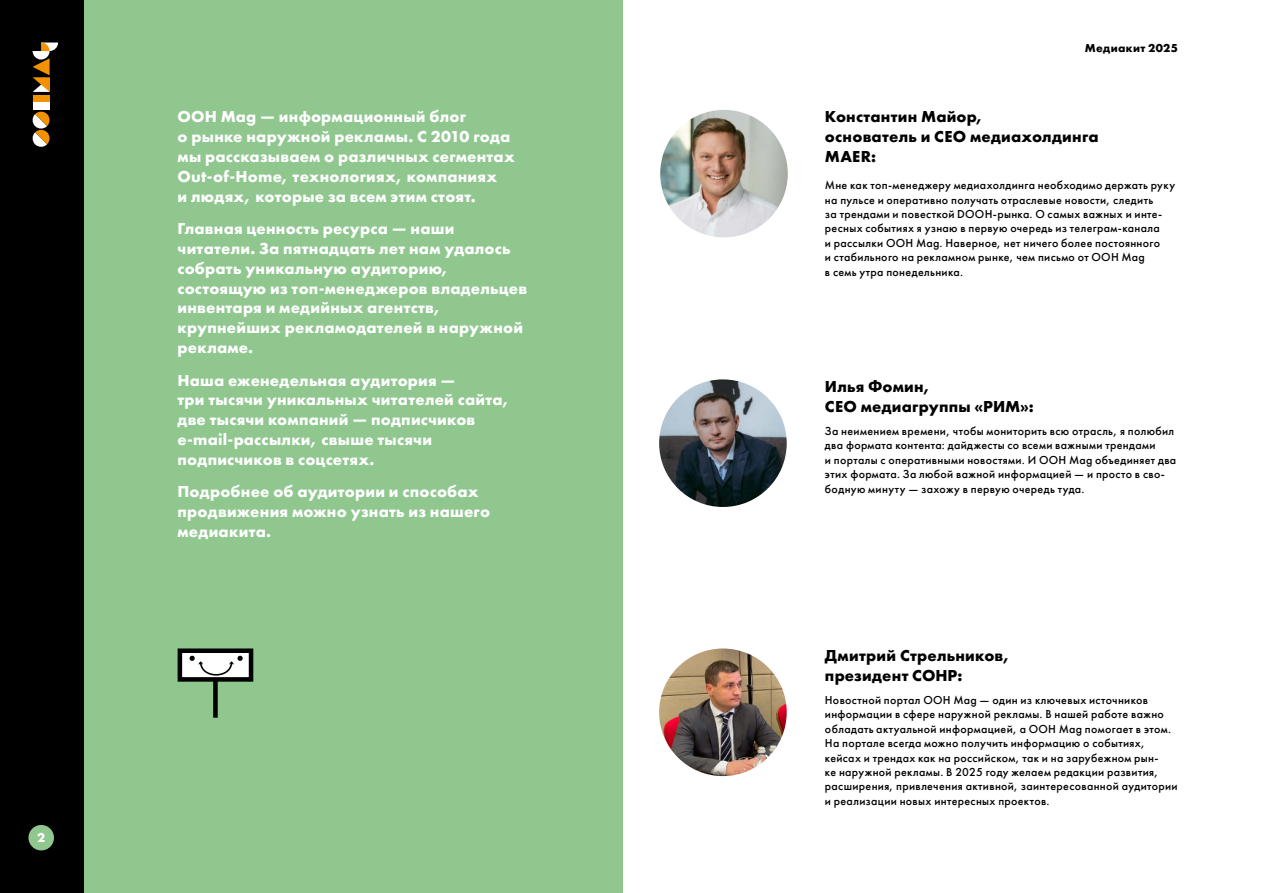
<style>
.page{position:relative;width:1263px;height:893px;background:#fff}
.page>*{position:absolute;margin:0;border:0;box-sizing:border-box;transform-origin:0 0}
.t1{font:700 16.5px/19.8px "Futura PT";letter-spacing:.015em;color:#fff}
.t2{font:700 16.5px/19.8px "Futura PT";letter-spacing:.015em;color:#000}
.t3{font:700 13.5px "Futura PT";color:#fff}
.t4{font:500 12px/14.4px "Futura PT";letter-spacing:.025em;color:#000}
.t5{font:700 12px "Futura PT";letter-spacing:.03em;color:#000}
</style>
<div class="page">
<div style="left:0;top:0;width:85px;height:893px;background:#000"></div>
<div style="left:33px;top:95px;width:17px;height:10px;background:#f39200"></div>
<div style="left:33px;top:102px;width:17px;height:8px;background:#fff"></div>
<svg style="left:32px;top:111px;width:18px;height:36px"></svg>
<svg style="left:33px;top:43px;width:25px;height:49px"></svg>
<div style="left:28px;top:825px;width:26px;height:25px;background:#8fc78f;border-radius:50%"></div>
<div style="left:85px;top:0;width:538px;height:893px;background:#8fc78f"></div>
<img style="left:660px;top:110px;width:128px;height:127px;border-radius:64px">
<div style="left:178px;top:648px;width:75px;height:34px;background:#fff;border:5px solid #000"></div>
<div style="left:213px;top:679px;width:5px;height:39px;background:#000"></div>
<svg style="left:190px;top:656px;width:53px;height:20px"></svg>
<img style="left:659px;top:379px;width:128px;height:128px;border-radius:64px">
<img style="left:659px;top:648px;width:128px;height:128px;border-radius:64px">
<p class="t3" style="left:37px;top:829px;width:10px">2</p>
<h1 class="t1" style="left:178px;top:107px;width:339px">OOH Mag — информационный блог<br>о рынке наружной рекламы. С 2010 года мы рассказываем о различных сегментах Out-of-Home, технологиях, компаниях<br>и людях, которые за всем этим стоят.</h1>
<h1 class="t1" style="left:178px;top:218px;width:351px">Главная ценность ресурса — наши читатели. За пятнадцать лет нам удалось собрать уникальную аудиторию, состоящую из топ-менеджеров владельцев инвентаря и медийных агентств, крупнейших рекламодателей в наружной рекламе.</h1>
<h1 class="t1" style="left:178px;top:370px;width:334px">Наша еженедельная аудитория —<br>три тысячи уникальных читателей сайта, две тысячи компаний — подписчиков e-mail-рассылки, свыше тысячи подписчиков в соцсетях.</h1>
<h1 class="t1" style="left:178px;top:481px;width:314px">Подробнее об аудитории и способах продвижения можно узнать из нашего медиакита.</h1>
<p class="t5" style="left:1085px;top:40px;width:94px">Медиакит 2025</p>
<h1 class="t2" style="left:825px;top:107px;width:275px">Константин Майор,<br>основатель и CEO медиахолдинга<br>MAER:</h1>
<p class="t4" style="left:825px;top:178px;width:352px">Мне как топ-менеджеру медиахолдинга необходимо держать руку на пульсе и оперативно получать отраслевые новости, следить<br>за трендами и повесткой DOOH-рынка. О самых важных и инте&shy;ресных событиях я узнаю в первую очередь из телеграм-канала<br>и рассылки OOH Mag. Наверное, нет ничего более постоянного<br>и стабильного на рекламном рынке, чем письмо от OOH Mag<br>в семь утра понедельника.</p>
<h1 class="t2" style="left:825px;top:376px;width:210px">Илья Фомин,<br>CEO медиагруппы «РИМ»:</h1>
<p class="t4" style="left:825px;top:424px;width:353px">За неимением времени, чтобы мониторить всю отрасль, я полюбил два формата контента: дайджесты со всеми важными трендами<br>и порталы с оперативными новостями. И OOH Mag объединяет два этих формата. За любой важной информацией — и просто в сво&shy;бодную минуту — захожу в первую очередь туда.</p>
<h1 class="t2" style="left:825px;top:645px;width:187px">Дмитрий Стрельников, президент СОНР:</h1>
<p class="t4" style="left:825px;top:693px;width:354px">Новостной портал OOH Mag — один из ключевых источников информации в сфере наружной рекламы. В нашей работе важно обладать актуальной информацией, а OOH Mag помогает в этом.<br>На портале всегда можно получить информацию о событиях, кейсах и трендах как на российском, так и на зарубежном рын-<br>ке наружной рекламы. В 2025 году желаем редакции развития, расширения, привлечения активной, заинтересованной аудитории и реализации новых интересных проектов.</p>
</div>
